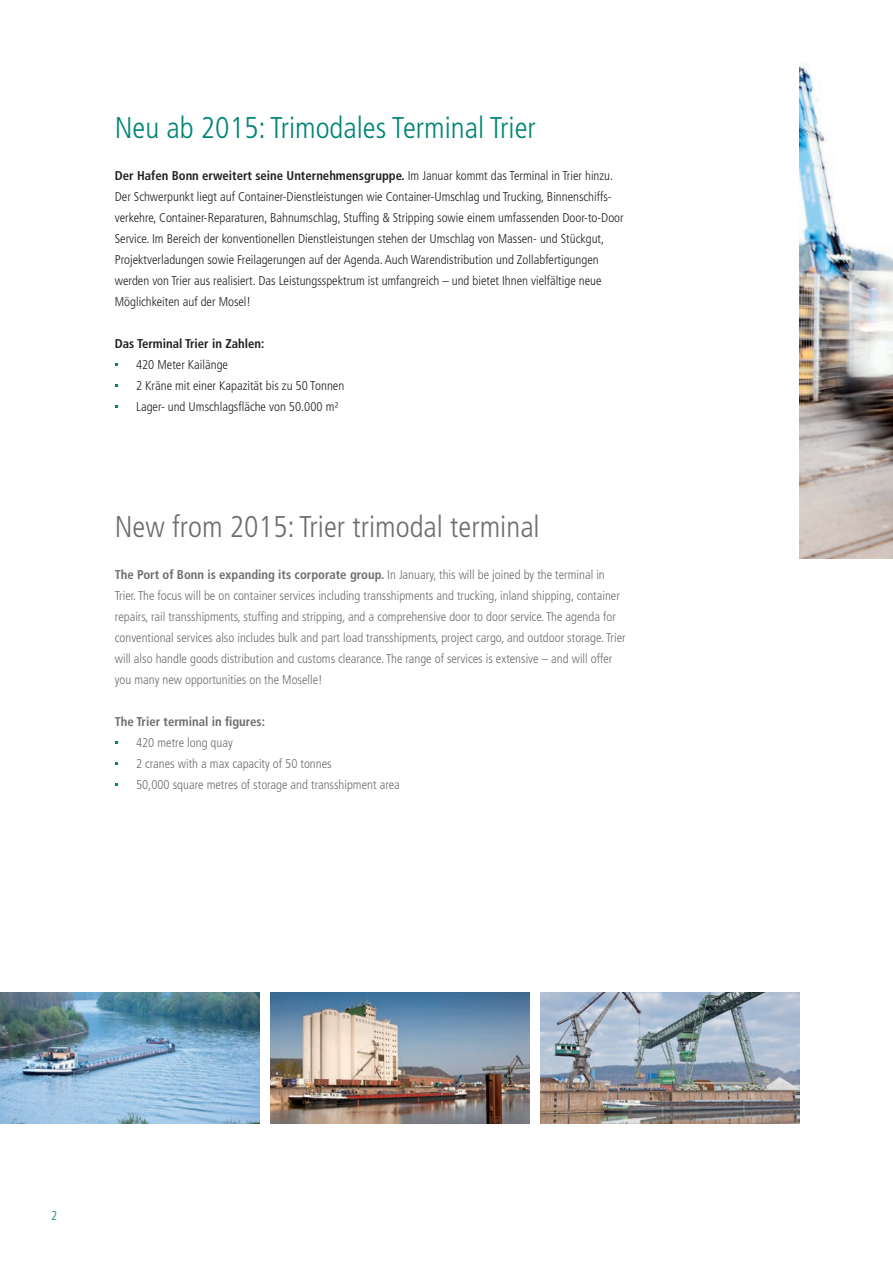
<style>
.page{position:relative;width:893px;height:1263px;background:#fff}
.page>*{position:absolute;margin:0;border:0;box-sizing:border-box;transform-origin:0 0}
.t1{font:300 condensed 30px "Frutiger";color:#008575}
.t2{font:300 condensed 30px "Frutiger";color:#6c6d70}
.t3{font:300 condensed 12.75px/21px "Frutiger";color:#231f20}
.t4{font:300 condensed 12.75px/21px "Frutiger";color:#6c6d70}
.t5{font:700 condensed 12.75px "Frutiger";color:#6c6d70}
.t6{font:700 condensed 12.75px "Frutiger";color:#231f20}
.t7{font:300 condensed 12.75px "Frutiger";color:#008575}
.s1{font-weight:700}
</style>
<div class="page">
<img style="left:799px;top:63px;width:94px;height:495px">
<img style="left:540px;top:992px;width:259px;height:132px">
<img style="left:270px;top:992px;width:259px;height:132px">
<img style="left:0;top:992px;width:259px;height:132px">
<h1 class="t1" style="left:115px;top:111px;width:423px">Neu ab 2015: Trimodales Terminal Trier</h1>
<p class="t3" style="left:115px;top:165px;width:510px"><span class="s1">Der Hafen Bonn erweitert seine Unternehmensgruppe.</span> Im Januar kommt das Terminal in Trier hinzu.<br>Der Schwerpunkt liegt auf Container-Dienstleistungen wie Container-Umschlag und Trucking, Binnenschiffs&shy;verkehre, Container-Reparaturen, Bahnumschlag, Stuffing &amp; Stripping sowie einem umfassenden Door-to-Door Service. Im Bereich der konventionellen Dienstleistungen stehen der Umschlag von Massen- und Stückgut, Projektverladungen sowie Freilagerungen auf der Agenda. Auch Warendistribution und Zollabfertigungen werden von Trier aus realisiert. Das Leistungsspektrum ist umfangreich – und bietet Ihnen vielfältige neue Möglichkeiten auf der Mosel!</p>
<p class="t6" style="left:115px;top:336px;width:151px">Das Terminal Trier in Zahlen:</p>
<p class="t3" style="left:136px;top:354px;width:210px">420 Meter Kailänge<br>2 Kräne mit einer Kapazität bis zu 50 Tonnen<br>Lager- und Umschlagsfläche von 50.000 m²</p>
<h1 class="t2" style="left:115px;top:510px;width:426px">New from 2015: Trier trimodal terminal</h1>
<p class="t4" style="left:115px;top:564px;width:512px"><span class="s1">The Port of Bonn is expanding its corporate group.</span> In January, this will be joined by the terminal in Trier. The focus will be on container services including transshipments and trucking, inland shipping, container repairs, rail transshipments, stuffing and stripping, and a comprehensive door to door service. The agenda for conventional services also includes bulk and part load transshipments, project cargo, and outdoor storage. Trier will also handle goods distribution and customs clearance. The range of services is extensive – and will offer you many new opportunities on the Moselle!</p>
<p class="t5" style="left:115px;top:714px;width:152px">The Trier terminal in figures:</p>
<p class="t4" style="left:136px;top:732px;width:265px">420 metre long quay<br>2 cranes with a max capacity of 50 tonnes<br>50,000 square metres of storage and transshipment area</p>
<p class="t7" style="left:51px;top:1208px;width:8px">2</p>
</div>
